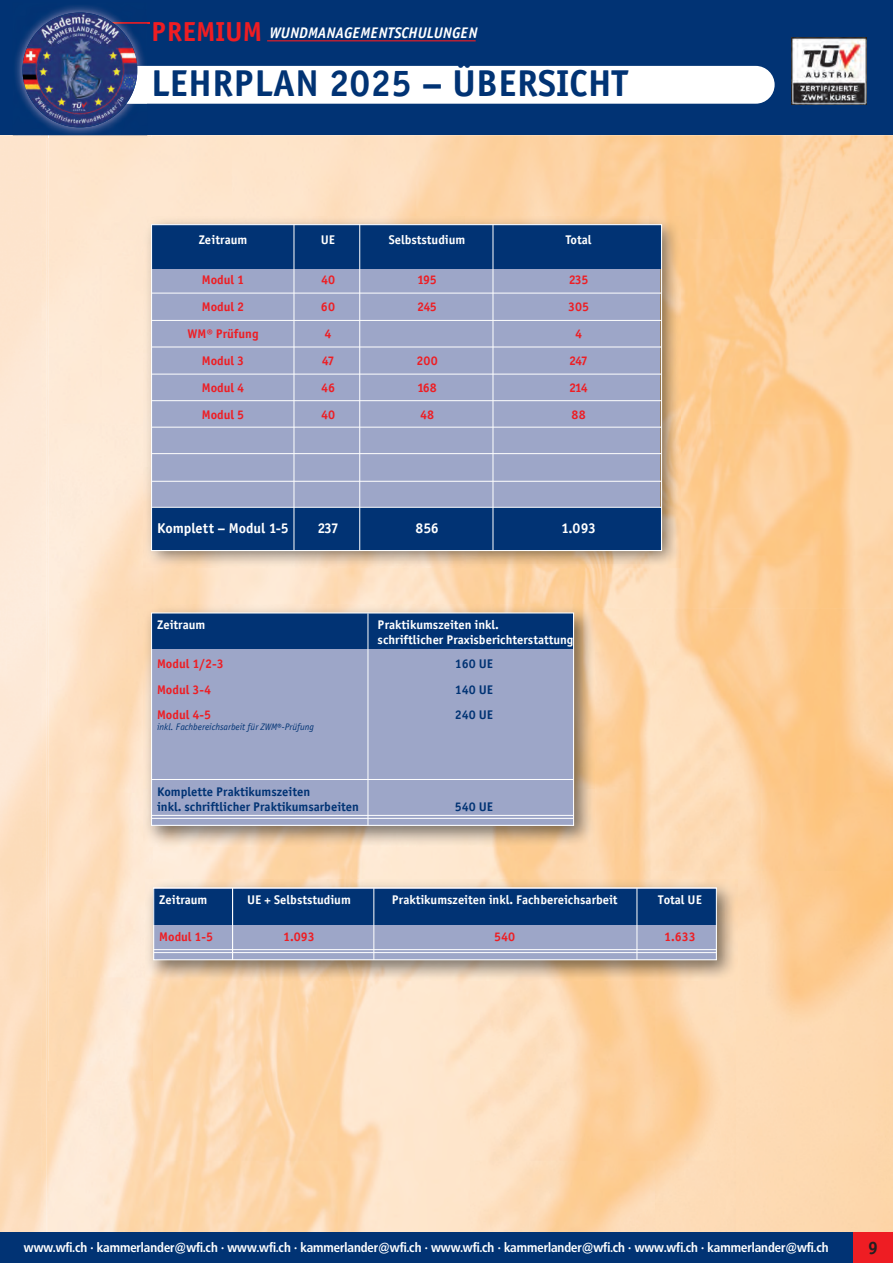
<style>
.page{position:relative;width:893px;height:1263px;background:#fff}
.page>*{position:absolute;margin:0;border:0;box-sizing:border-box;transform-origin:0 0}
.t1{font:37.5px "Officina Sans Bold ITC";color:#013374}
.t2{font:18px "Officina Sans Bold ITC";color:#231f20}
.t3{font:italic 15.45px "Officina Sans Bold ITC";color:#fff;scale:.96 1}
.t4{font:14.25px "Officina Sans Bold ITC";color:#fff}
.t5{font:700 13.05px "Frutiger Condensed BQ";color:#fff}
.t6{font:12.6px/15.1px "Officina Sans Bold ITC";color:#fff}
.t7{font:12.6px "Officina Sans Bold ITC";color:#ee1d23}
.t8{font:12.6px/15.1px "Officina Sans Bold ITC";color:#013374}
.t9{font:italic 9.45px "Officina Sans Book ITC";color:#013374}
.s1{font-style:normal;font-size:27.6px;color:#ee1d23}
</style>
<div class="page">
<img style="left:42px;top:138px;width:5px;height:1094px">
<img style="left:100px;top:135px;width:793px;height:105px">
<img style="left:680px;top:240px;width:213px;height:315px">
<img style="left:153px;top:555px;width:740px;height:53px">
<img style="left:153px;top:846px;width:424px;height:33px">
<img style="left:153px;top:981px;width:582px;height:251px">
<img style="left:47px;top:137px;width:53px;height:1095px">
<div style="left:0;top:0;width:893px;height:135px;background:#013374"></div>
<div style="left:0;top:1232px;width:893px;height:31px;background:#013374"></div>
<div style="left:853px;top:1232px;width:40px;height:31px;background:#ee1d23"></div>
<div style="left:91px;top:66px;width:684px;height:38px;background:#fff;border-radius:19px"></div>
<img style="left:791px;top:37px;width:76px;height:67px">
<img style="left:143px;top:604px;width:451px;height:242px">
<div style="left:152px;top:613px;width:422px;height:212px;background:#9da6c8"></div>
<div style="left:152px;top:613px;width:421px;height:36px;background:#013374"></div>
<div style="left:151px;top:612px;width:423px;height:214px;border:1px solid #fff"></div>
<hr style="left:151px;top:779px;width:423px;height:1px;background:#fff">
<hr style="left:151px;top:815px;width:422px;height:1px;background:#fff">
<hr style="left:151px;top:818px;width:423px;height:1px;background:#fff">
<hr style="left:368px;top:613px;width:1px;height:213px;background:#fff">
<img style="left:145px;top:879px;width:592px;height:102px">
<div style="left:154px;top:888px;width:562px;height:72px;background:#9da6c8"></div>
<div style="left:154px;top:889px;width:562px;height:35px;background:#013374"></div>
<div style="left:153px;top:887px;width:564px;height:73px;border:1px solid #fff"></div>
<hr style="left:153px;top:952px;width:564px;height:1px;background:#fff">
<hr style="left:153px;top:949px;width:564px;height:1px;background:#fff">
<hr style="left:232px;top:888px;width:1px;height:72px;background:#fff">
<hr style="left:373px;top:888px;width:1px;height:72px;background:#fff">
<hr style="left:637px;top:888px;width:1px;height:72px;background:#fff">
<img style="left:144px;top:216px;width:536px;height:351px">
<div style="left:152px;top:224px;width:508px;height:323px;background:#9da6c8"></div>
<div style="left:151px;top:225px;width:511px;height:43px;background:#013374"></div>
<div style="left:152px;top:507px;width:509px;height:44px;background:#013374"></div>
<hr style="left:294px;top:224px;width:1px;height:326px;background:#fff">
<hr style="left:359px;top:224px;width:1px;height:326px;background:#fff">
<hr style="left:493px;top:224px;width:1px;height:327px;background:#fff">
<hr style="left:151px;top:293px;width:511px;height:1px;background:#fff">
<hr style="left:151px;top:320px;width:511px;height:1px;background:#fff">
<hr style="left:151px;top:347px;width:511px;height:1px;background:#fff">
<hr style="left:151px;top:374px;width:511px;height:1px;background:#fff">
<hr style="left:151px;top:400px;width:511px;height:1px;background:#fff">
<hr style="left:151px;top:427px;width:511px;height:1px;background:#fff">
<hr style="left:151px;top:453px;width:511px;height:1px;background:#fff">
<hr style="left:151px;top:481px;width:511px;height:1px;background:#fff">
<hr style="left:151px;top:507px;width:511px;height:1px;background:#fff">
<hr style="left:267px;top:40px;width:209px;height:1px;background:#ee1d23">
<hr style="left:107px;top:22px;width:42px;height:1px;background:#ee1d23">
<img style="left:48px;top:135px;width:99px;height:2px">
<svg style="left:13px;top:135px;width:35px;height:3px"></svg>
<img style="left:15px;top:6px;width:132px;height:129px">
<img style="left:137px;top:66px;width:10px;height:38px">
<img style="left:112px;top:22px;width:35px;height:1px">
<img style="left:23px;top:13px;width:114px;height:114px;border-radius:50%">
<img style="left:23px;top:64px;width:114px;height:63px">
<p class="t3" style="left:151px;top:24px;width:342px"><span class="s1">PREMIUM</span> WUNDMANAGEMENTSCHULUNGEN</p>
<h1 class="t1" style="left:151px;top:60px;width:478px">LEHRPLAN 2025 – ÜBERSICHT</h1>
<p class="t6" style="left:199px;top:232px;width:50px">Zeitraum</p>
<p class="t6" style="left:321px;top:232px;width:16px">UE</p>
<p class="t6" style="left:389px;top:232px;width:78px">Selbststudium</p>
<p class="t6" style="left:566px;top:232px;width:27px">Total</p>
<p class="t7" style="left:202px;top:272px;width:44px">Modul 1</p>
<p class="t7" style="left:321px;top:272px;width:16px">40</p>
<p class="t7" style="left:417px;top:272px;width:21px">195</p>
<p class="t7" style="left:569px;top:272px;width:21px">235</p>
<p class="t7" style="left:202px;top:299px;width:44px">Modul 2</p>
<p class="t7" style="left:321px;top:299px;width:16px">60</p>
<p class="t7" style="left:417px;top:299px;width:21px">245</p>
<p class="t7" style="left:568px;top:299px;width:23px">305</p>
<p class="t7" style="left:188px;top:326px;width:72px">WM® Prüfung</p>
<p class="t7" style="left:325px;top:326px;width:9px">4</p>
<p class="t7" style="left:575px;top:326px;width:9px">4</p>
<p class="t7" style="left:202px;top:353px;width:44px">Modul 3</p>
<p class="t7" style="left:322px;top:353px;width:14px">47</p>
<p class="t7" style="left:416px;top:353px;width:23px">200</p>
<p class="t7" style="left:569px;top:353px;width:20px">247</p>
<p class="t7" style="left:202px;top:380px;width:44px">Modul 4</p>
<p class="t7" style="left:321px;top:380px;width:16px">46</p>
<p class="t7" style="left:417px;top:380px;width:21px">168</p>
<p class="t7" style="left:569px;top:380px;width:20px">214</p>
<p class="t7" style="left:202px;top:407px;width:44px">Modul 5</p>
<p class="t7" style="left:321px;top:407px;width:16px">40</p>
<p class="t7" style="left:420px;top:407px;width:16px">48</p>
<p class="t7" style="left:571px;top:407px;width:16px">88</p>
<p class="t4" style="left:157px;top:520px;width:133px">Komplett – Modul 1-5</p>
<p class="t4" style="left:317px;top:520px;width:23px">237</p>
<p class="t4" style="left:415px;top:520px;width:25px">856</p>
<p class="t4" style="left:561px;top:520px;width:36px">1.093</p>
<p class="t6" style="left:157px;top:617px;width:50px">Zeitraum</p>
<p class="t6" style="left:378px;top:617px;width:197px">Praktikumszeiten inkl.<br>schriftlicher Praxisberichterstattung</p>
<p class="t7" style="left:157px;top:656px;width:68px">Modul 1/2-3</p>
<p class="t8" style="left:455px;top:656px;width:40px">160 UE</p>
<p class="t7" style="left:157px;top:682px;width:56px">Modul 3-4</p>
<p class="t8" style="left:455px;top:682px;width:40px">140 UE</p>
<p class="t7" style="left:157px;top:707px;width:56px">Modul 4-5</p>
<p class="t8" style="left:455px;top:707px;width:40px">240 UE</p>
<p class="t9" style="left:157px;top:722px;width:159px">inkl. Fachbereichsarbeit für ZWM®-Prüfung</p>
<p class="t8" style="left:157px;top:783px;width:203px">Komplette Praktikumszeiten<br>inkl. schriftlicher Praktikumsarbeiten</p>
<p class="t8" style="left:455px;top:799px;width:40px">540 UE</p>
<p class="t6" style="left:159px;top:892px;width:50px">Zeitraum</p>
<p class="t6" style="left:247px;top:892px;width:105px">UE + Selbststudium</p>
<p class="t6" style="left:392px;top:892px;width:227px">Praktikumszeiten inkl. Fachbereichsarbeit</p>
<p class="t6" style="left:658px;top:892px;width:45px">Total UE</p>
<p class="t7" style="left:159px;top:929px;width:56px">Modul 1-5</p>
<p class="t7" style="left:283px;top:929px;width:33px">1.093</p>
<p class="t7" style="left:494px;top:929px;width:23px">540</p>
<p class="t7" style="left:664px;top:929px;width:33px">1.633</p>
<p class="t5" style="left:24px;top:1239px;width:806px">www.wfi.ch · kammerlander@wfi.ch · www.wfi.ch · kammerlander@wfi.ch · www.wfi.ch · kammerlander@wfi.ch · www.wfi.ch · kammerlander@wfi.ch</p>
<h2 class="t2" style="left:868px;top:1236px;width:12px">9</h2>
</div>
